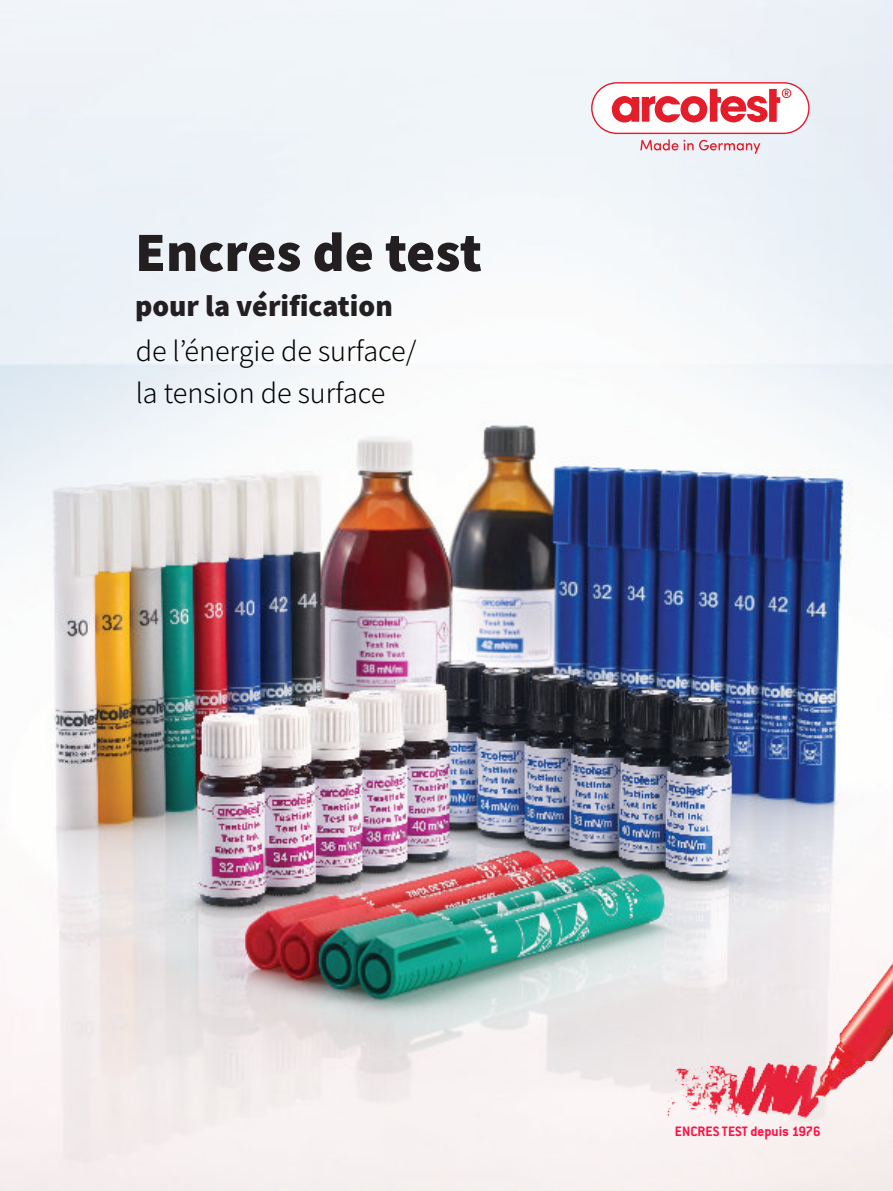
<style>
.page{position:relative;width:893px;height:1191px;background:#fff}
.page>*{position:absolute;margin:0;border:0;box-sizing:border-box;transform-origin:0 0}
.t1{font:800 55.5px "Assistant";color:#231f20}
.t2{font:300 30px/42px "Assistant";color:#000}
.t3{font:800 30px "Assistant";color:#231f20}
.t4{font:700 15px "Conduit ITC";color:#ff1245}
</style>
<div class="page">
<img style="left:0;top:0;width:893px;height:1191px">
<div style="left:591px;top:82px;width:219px;height:52px;background:#fff;border:1px solid #e41d2b;border-radius:25px"></div>
<div style="left:782px;top:89px;width:9px;height:9px;border:1px solid #e41d2b;border-radius:50%"></div>
<svg style="left:612px;top:89px;width:177px;height:33px"></svg>
<svg style="left:640px;top:139px;width:120px;height:15px"></svg>
<img style="left:545px;top:857px;width:348px;height:334px">
<h1 class="t1" style="left:135px;top:229px;width:348px">Encres de test</h1>
<p class="t3" style="left:135px;top:293px;width:259px">pour la vérification</p>
<p class="t2" style="left:136px;top:332px;width:282px">de l’énergie de surface/ la tension de surface</p>
<p class="t4" style="left:675px;top:1126px;width:147px">ENCRES TEST depuis 1976</p>
</div>
